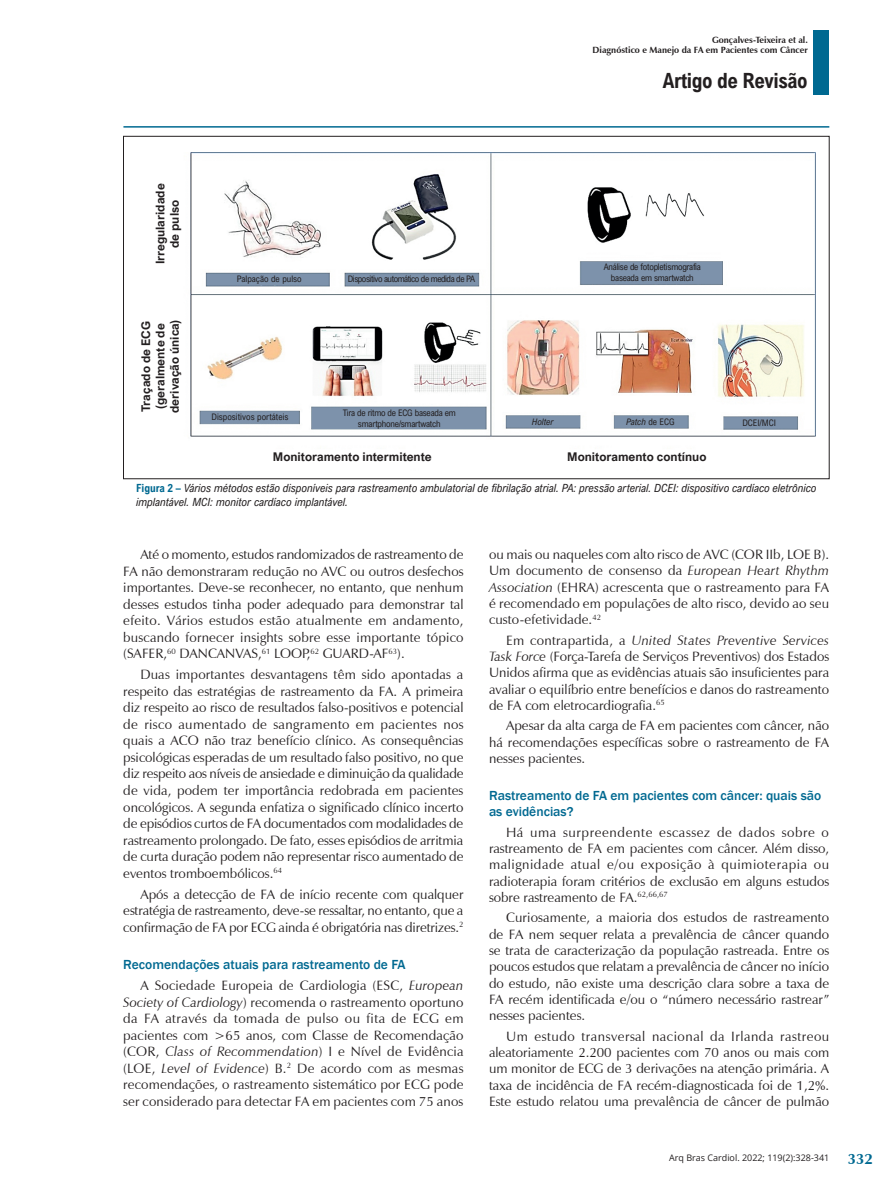
<style>
.page{position:relative;width:893px;height:1191px;background:#fff}
.page>*{position:absolute;margin:0;border:0;box-sizing:border-box;transform-origin:0 0}
.t1{font:700 21px "Arial Nova Cond";letter-spacing:-.02em;color:#231f20}
.t2{font:700 15px "Zapf Humanist 601 BT";color:#006991}
._01-TEXTO_BASICO{font:13.5px/16.5px "Zapf Humanist 601 BT";color:#231f20;text-align:justify}
._03_-_SUBTITULO_PRIN{font:500 13.5px/16.4px "Franklin Gothic";color:#006991}
.ARQBRAS{font:700 12px/14.4px "Arial Nova";color:#231f20}
._06_-_LEGENDA_FIGURA{font:italic 11.25px/13.5px "Arial Nova Cond";color:#231f20}
.ARQBRAS-2{font:9px/10.8px "Arial Nova Cond";letter-spacing:-.025em;color:#231f20;text-align:center}
.t3{font:700 9px/10.8px "Zapf Humanist 601 BT";color:#231f20;text-align:right}
.ARQBRAS-3{font:9px "Arial Nova Cond";color:#231f20}
.t4{font:9px "Open Sans";color:#231f20}
.ARQBRAS-4{font:9px "Arial Nova Cond";letter-spacing:-.05em;color:#231f20}
.ARQBRAS-5{font:italic 9px "Arial Nova Cond";color:#231f20}
.s1{font-style:normal}
.s2{font-weight:700;font-style:normal;color:#006991}
.s3{font-style:italic}
</style>
<div class="page">
<hr style="left:123px;top:126px;width:706px;height:2px;background:#006991">
<div style="left:813px;top:30px;width:16px;height:64px;background:#006991"></div>
<img style="left:190px;top:152px;width:626px;height:285px">
<p class="t3" style="left:593px;top:34px;width:217px">Gonçalves-Teixeira et al.<br>Diagnóstico e Manejo da FA em Pacientes com Câncer</p>
<h1 class="t1" style="left:663px;top:67px;width:146px">Artigo de Revisão</h1>
<p class="ARQBRAS" style="left:153px;top:264px;width:82px;text-align:center;rotate:-90deg">Irregularidade de pulso</p>
<p class="ARQBRAS" style="left:139px;top:411px;width:92px;rotate:-90deg">Traçado de ECG (geralmente de</p>
<p class="ARQBRAS" style="left:167px;top:413px;width:95px;rotate:-90deg">derivação única)</p>
<p class="ARQBRAS-3" style="left:237px;top:273px;width:66px">Palpação de pulso</p>
<p class="ARQBRAS-4" style="left:348px;top:273px;width:129px">Dispositivo automático de medida de PA</p>
<p class="ARQBRAS-2" style="left:604px;top:261px;width:99px">Análise de fotopletismografia baseada em smartwatch</p>
<p class="ARQBRAS-3" style="left:211px;top:411px;width:79px">Dispositivos portáteis</p>
<p class="ARQBRAS-2" style="left:343px;top:407px;width:115px">Tira de ritmo de ECG baseada em smartphone/smartwatch</p>
<p class="ARQBRAS-5" style="left:532px;top:416px;width:23px">Holter</p>
<p class="ARQBRAS-5" style="left:626px;top:416px;width:50px">Patch <span class="s1">de ECG</span></p>
<p class="ARQBRAS-2" style="left:742px;top:417px;width:35px">DCEI/MCI</p>
<p class="ARQBRAS" style="left:273px;top:449px;width:160px">Monitoramento intermitente</p>
<p class="ARQBRAS" style="left:567px;top:449px;width:141px">Monitoramento contínuo</p>
<p class="_06_-_LEGENDA_FIGURA" style="left:136px;top:481px;width:682px"><span class="s2">Figura 2 –</span> Vários métodos estão disponíveis para rastreamento ambulatorial de fibrilação atrial. PA: pressão arterial. DCEI: dispositivo cardíaco eletrônico implantável. MCI: monitor cardíaco implantável.</p>
<p class="_01-TEXTO_BASICO" style="left:123px;top:546px;width:342px;text-indent:17px">Até o momento, estudos randomizados de rastreamento de FA não demonstraram redução no AVC ou outros desfechos importantes. Deve-se reconhecer, no entanto, que nenhum desses estudos tinha poder adequado para demonstrar tal efeito. Vários estudos estão atualmente em andamento, buscando fornecer insights sobre esse importante tópico (SAFER,<sup>60</sup> DANCANVAS,<sup>61</sup> LOOP,<sup>62</sup> GUARD-AF<sup>63</sup>).</p>
<p class="_01-TEXTO_BASICO" style="left:123px;top:666px;width:342px;text-indent:17px">Duas importantes desvantagens têm sido apontadas a respeito das estratégias de rastreamento da FA. A primeira diz respeito ao risco de resultados falso-positivos e potencial de risco aumentado de sangramento em pacientes nos quais a ACO não traz benefício clínico. As consequências psicológicas esperadas de um resultado falso positivo, no que diz respeito aos níveis de ansiedade e diminuição da qualidade de vida, podem ter importância redobrada em pacientes oncológicos. A segunda enfatiza o significado clínico incerto de episódios curtos de FA documentados com modalidades de rastreamento prolongado. De fato, esses episódios de arritmia de curta duração podem não representar risco aumentado de eventos tromboembólicos.<sup>64</sup></p>
<p class="_01-TEXTO_BASICO" style="left:123px;top:885px;width:342px;text-indent:17px">Após a detecção de FA de início recente com qualquer estratégia de rastreamento, deve-se ressaltar, no entanto, que a confirmação de FA por ECG ainda é obrigatória nas diretrizes.<sup>2</sup></p>
<p class="_03_-_SUBTITULO_PRIN" style="left:123px;top:956px;width:284px">Recomendações atuais para rastreamento de FA</p>
<p class="_01-TEXTO_BASICO" style="left:123px;top:977px;width:342px;text-indent:17px">A Sociedade Europeia de Cardiologia (ESC, <span class="s3">European Society of Cardiology</span>) recomenda o rastreamento oportuno da FA através da tomada de pulso ou fita de ECG em pacientes com &gt;65 anos, com Classe de Recomendação (COR, <span class="s3">Class of Recommendation</span>) I e Nível de Evidência (LOE, <span class="s3">Level of Evidence</span>) B.<sup>2</sup> De acordo com as mesmas recomendações, o rastreamento sistemático por ECG pode ser considerado para detectar FA em pacientes com 75 anos</p>
<p class="_01-TEXTO_BASICO" style="left:489px;top:546px;width:342px">ou mais ou naqueles com alto risco de AVC (COR IIb, LOE B).<br>Um documento de consenso da <span class="s3">European Heart Rhythm Association</span> (EHRA) acrescenta que o rastreamento para FA é recomendado em populações de alto risco, devido ao seu custo-efetividade.<sup>42</sup></p>
<p class="_01-TEXTO_BASICO" style="left:489px;top:632px;width:342px;text-indent:17px">Em contrapartida, a <span class="s3">United States Preventive Services Task Force</span> (Força-Tarefa de Serviços Preventivos) dos Estados Unidos afirma que as evidências atuais são insuficientes para avaliar o equilíbrio entre benefícios e danos do rastreamento de FA com eletrocardiografia.<sup>65</sup></p>
<p class="_01-TEXTO_BASICO" style="left:489px;top:717px;width:342px;text-indent:17px">Apesar da alta carga de FA em pacientes com câncer, não há recomendações específicas sobre o rastreamento de FA nesses pacientes.</p>
<p class="_03_-_SUBTITULO_PRIN" style="left:489px;top:787px;width:334px">Rastreamento de FA em pacientes com câncer: quais são as evidências?</p>
<p class="_01-TEXTO_BASICO" style="left:489px;top:824px;width:342px;text-indent:17px">Há uma surpreendente escassez de dados sobre o rastreamento de FA em pacientes com câncer. Além disso, malignidade atual e/ou exposição à quimioterapia ou radioterapia foram critérios de exclusão em alguns estudos sobre rastreamento de FA.<sup>62,66,67</sup></p>
<p class="_01-TEXTO_BASICO" style="left:489px;top:909px;width:342px;text-indent:17px">Curiosamente, a maioria dos estudos de rastreamento de FA nem sequer relata a prevalência de câncer quando se trata de caracterização da população rastreada. Entre os poucos estudos que relatam a prevalência de câncer no início do estudo, não existe uma descrição clara sobre a taxa de FA recém identificada e/ou o “número necessário rastrear” nesses pacientes.</p>
<p class="_01-TEXTO_BASICO" style="left:489px;top:1028px;width:342px;text-indent:17px">Um estudo transversal nacional da Irlanda rastreou aleatoriamente 2.200 pacientes com 70 anos ou mais com um monitor de ECG de 3 derivações na atenção primária. A taxa de incidência de FA recém-diagnosticada foi de 1,2%.<br>Este estudo relatou uma prevalência de câncer de pulmão</p>
<p class="t4" style="left:669px;top:1152px;width:162px">Arq Bras Cardiol. 2022; 119(2):328-341</p>
<p class="t2" style="left:848px;top:1149px;width:26px">332</p>
</div>
